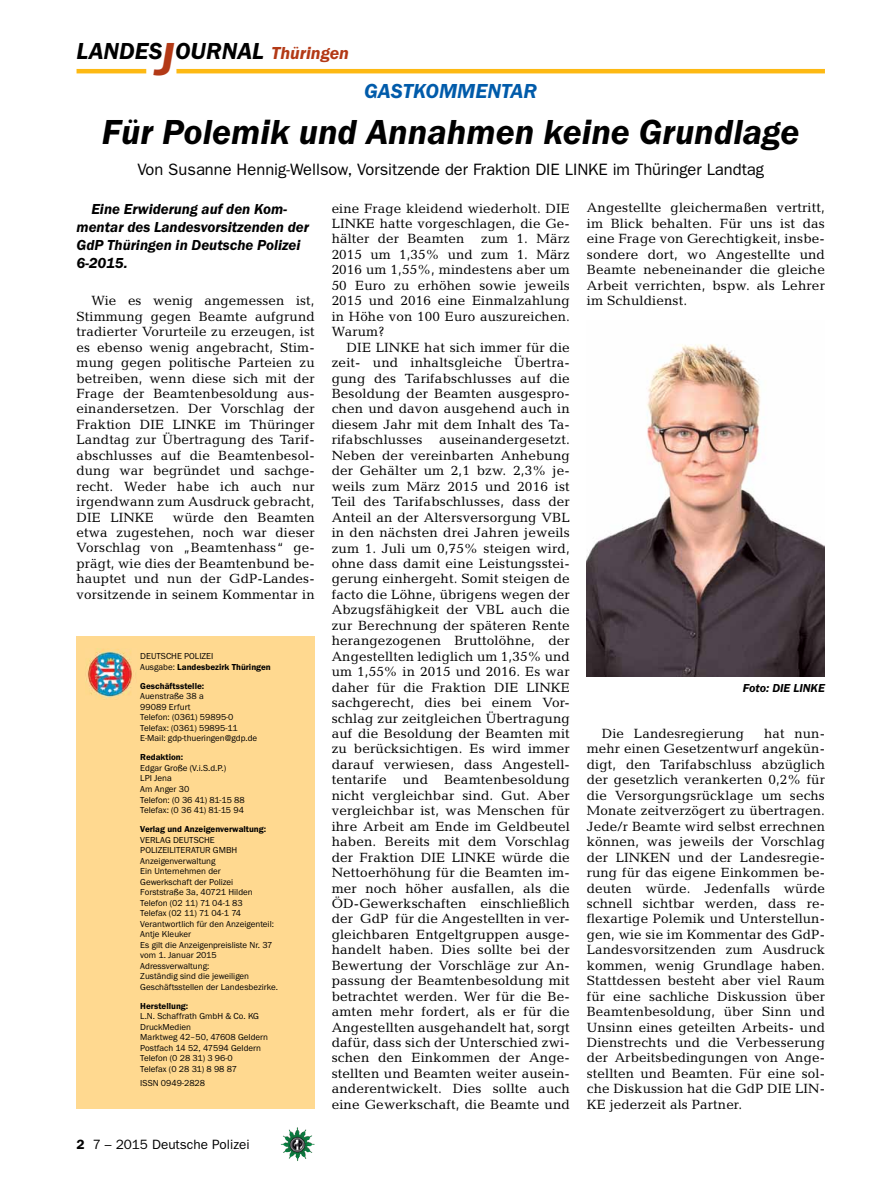
<style>
.page{position:relative;width:893px;height:1191px;background:#fff}
.page>*{position:absolute;margin:0;border:0;box-sizing:border-box;transform-origin:0 0}
.t1{font:italic 600 36px "Franklin Gothic Itc T";color:#000}
.t2{font:italic 600 24px "Franklin Gothic Itc T";color:#000}
.t3{font:italic 600 21px "Franklin Gothic Itc T";color:#005baa}
.t4{font:16.5px "Franklin Gothic";color:#000}
.t5{font:italic 600 15px/18px "Franklin Gothic Itc T";color:#000}
.t6{font:13.5px/15.5px "Candida";letter-spacing:.01em;color:#000;text-align:justify}
.t7{font:13.5px "Franklin Gothic";color:#000}
.t8{font:italic 600 12px "Franklin Gothic Itc T";color:#000}
.t9{font:9px/10.5px "Franklin Gothic Itc T";color:#000}
.t10{font:600 9px "Franklin Gothic Itc T";color:#000}
.s1{font-size:48px;color:#b33916}
.s2{font-size:18px;color:#b33916}
.s3{font-weight:600}
</style>
<div class="page">
<hr style="left:77px;top:69px;width:69px;height:4px;background:#fdb913">
<hr style="left:176px;top:69px;width:649px;height:4px;background:#fdb913">
<img style="left:281px;top:1128px;width:16px;height:24px">
<div style="left:77px;top:636px;width:238px;height:473px;background:#ffd990"></div>
<img style="left:86px;top:648px;width:48px;height:51px">
<img style="left:587px;top:344px;width:238px;height:332px">
<h2 class="t2" style="left:77px;top:37px;width:274px">LANDES<span class="s1">J</span>OURNAL <span class="s2">Thüringen</span></h2>
<h3 class="t3" style="left:364px;top:79px;width:28px">Gastko</h3>
<h3 class="t3" style="left:439px;top:79px;width:50px">mmentar</h3>
<h1 class="t1" style="left:102px;top:111px;width:699px">Für Polemik und Annahmen keine Grundlage</h1>
<p class="t4" style="left:137px;top:160px;width:628px">Von Susanne Hennig-Wellsow, Vorsitzende der Fraktion DIE LINKE im Thüringer Landtag</p>
<p class="t6" style="left:332px;top:200px;width:240px">eine Frage kleidend wiederholt. DIE LINKE hatte vorgeschlagen, die Ge&shy;hälter der Beamten zum 1. März 2015 um 1,35% und zum 1. März 2016 um 1,55%, mindestens aber um 50 Euro zu erhöhen sowie jeweils 2015 und 2016 eine Einmalzahlung in Höhe von 100 Euro auszureichen.<br>Warum?</p>
<p class="t6" style="left:332px;top:339px;width:240px;text-indent:15px">DIE LINKE hat sich immer für die zeit- und inhaltsgleiche Übertra&shy;gung des Tarifabschlusses auf die Besoldung der Beamten ausgespro&shy;chen und davon ausgehend auch in diesem Jahr mit dem Inhalt des Ta&shy;rifabschlusses auseinandergesetzt.<br>Neben der vereinbarten Anhebung der Gehälter um 2,1 bzw. 2,3% je&shy;weils zum März 2015 und 2016 ist Teil des Tarifabschlusses, dass der Anteil an der Altersversorgung VBL in den nächsten drei Jahren jeweils zum 1. Juli um 0,75% steigen wird, ohne dass damit eine Leistungsstei&shy;gerung einhergeht. Somit steigen de facto die Löhne, übrigens wegen der Abzugsfähigkeit der VBL auch die zur Berechnung der späteren Rente herangezogenen Bruttolöhne, der Angestellten lediglich um 1,35% und um 1,55% in 2015 und 2016. Es war daher für die Fraktion DIE LINKE sachgerecht, dies bei einem Vor&shy;schlag zur zeitgleichen Übertragung auf die Besoldung der Beamten mit zu berücksichtigen. Es wird immer darauf verwiesen, dass Angestell&shy;tentarife und Beamtenbesoldung nicht vergleichbar sind. Gut. Aber vergleichbar ist, was Menschen für ihre Arbeit am Ende im Geldbeutel haben. Bereits mit dem Vorschlag der Fraktion DIE LINKE würde die Nettoerhöhung für die Beamten im&shy;mer noch höher ausfallen, als die ÖD-Gewerkschaften einschließlich der GdP für die Angestellten in ver&shy;gleichbaren Entgeltgruppen ausge&shy;handelt haben. Dies sollte bei der Bewertung der Vorschläge zur An&shy;passung der Beamtenbesoldung mit betrachtet werden. Wer für die Be&shy;amten mehr fordert, als er für die Angestellten ausgehandelt hat, sorgt dafür, dass sich der Unterschied zwi&shy;schen den Einkommen der Ange&shy;stellten und Beamten weiter ausein&shy;anderentwickelt. Dies sollte auch eine Gewerkschaft, die Beamte und</p>
<p class="t6" style="left:587px;top:200px;width:240px">Angestellte gleichermaßen vertritt, im Blick behalten. Für uns ist das eine Frage von Gerechtigkeit, insbe&shy;sondere dort, wo Angestellte und Beamte nebeneinander die gleiche Arbeit verrichten, bspw. als Lehrer im Schuldienst.</p>
<p class="t5" style="left:77px;top:200px;width:234px;text-indent:15px">Eine Erwiderung auf den Kom&shy;mentar des Landesvorsitzenden der<br>GdP Thüringen in Deutsche Polizei<br>6-2015.</p>
<p class="t6" style="left:77px;top:293px;width:240px;text-align:left;text-indent:15px">Wie es wenig angemessen ist,<br>Stimmung gegen Beamte aufgrund tradierter Vorurteile zu erzeugen, ist es ebenso wenig angebracht, Stim&shy;mung gegen politische Parteien zu betreiben, wenn diese sich mit der<br>Frage der Beamtenbesoldung aus&shy;einandersetzen. Der Vorschlag der<br>Fraktion DIE LINKE im Thüringer<br>Landtag zur Übertragung des Tarif&shy;abschlusses auf die Beamtenbesol&shy;dung war begründet und sachge&shy;recht. Weder habe ich auch nur irgendwann zum Ausdruck gebracht,<br>DIE LINKE</p>
<p class="t6" style="left:77px;top:509px;width:240px;text-indent:96px">würde den Beamten etwa zugestehen, noch war dieser Vorschlag von „Beamtenhass“ ge&shy;prägt, wie dies der Beamtenbund be&shy;hauptet und nun der GdP-Landes&shy;vorsitzende in seinem Kommentar in</p>
<p class="t9" style="left:140px;top:651px;width:132px">DEUTSCHE POLIZEI<br>Ausgabe: <span class="s3">Landesbezirk Thüringen</span></p>
<p class="t10" style="left:140px;top:680px;width:65px">Geschäftsstelle:</p>
<p class="t9" style="left:140px;top:691px;width:118px">Auenstraße 38 a<br>99089 Erfurt<br>Telefon: (0361) 59895-0<br>Telefax: (0361) 59895-11<br>E-Mail: gdp-thueringen@gdp.de</p>
<p class="t10" style="left:140px;top:752px;width:44px">Redaktion:</p>
<p class="t9" style="left:140px;top:762px;width:106px">Edgar Große (V.i.S.d.P.)<br>LPI Jena<br>Am Anger 30<br>Telefon: (0 36 41) 81-15 88<br>Telefax: (0 36 41) 81-15 94</p>
<p class="t10" style="left:140px;top:823px;width:127px">Verlag und Anzeigenverwaltung:</p>
<p class="t9" style="left:140px;top:834px;width:139px">VERLAG DEUTSCHE<br>POLIZEILITERATUR GMBH<br>Anzeigenverwaltung<br>Ein Unternehmen der<br>Gewerkschaft der Polizei<br>Forststraße 3a, 40721 Hilden<br>Telefon (02 11) 71 04-1 83<br>Telefax (02 11) 71 04-1 74<br>Verantwortlich für den Anzeigenteil:<br>Antje Kleuker<br>Es gilt die Anzeigenpreisliste Nr. 37 vom 1. Januar 2015<br>Adressverwaltung:<br>Zuständig sind die jeweiligen<br>Geschäftsstellen der Landesbezirke.</p>
<p class="t10" style="left:140px;top:1000px;width:50px">Herstellung:</p>
<p class="t9" style="left:140px;top:1010px;width:129px">L.N. Schaffrath GmbH &amp; Co. KG<br>DruckMedien<br>Marktweg 42–50, 47608 Geldern<br>Postfach 14 52, 47594 Geldern<br>Telefon (0 28 31) 3 96-0<br>Telefax (0 28 31) 8 98 87</p>
<p class="t9" style="left:140px;top:1078px;width:66px">ISSN 0949-2828</p>
<p class="t8" style="left:743px;top:680px;width:84px">Foto: DIE LINKE</p>
<p class="t6" style="left:587px;top:725px;width:240px;text-indent:177px">hat nun&shy;mehr einen Gesetzentwurf angekün&shy;digt, den Tarifabschluss abzüglich der gesetzlich verankerten 0,2% für die Versorgungsrücklage um sechs Monate zeitverzögert zu übertragen.<br>Jede/r Beamte wird selbst errechnen können, was jeweils der Vorschlag der LINKEN und der Landesregie&shy;rung für das eigene Einkommen be&shy;deuten würde. Jedenfalls würde schnell sichtbar werden, dass re&shy;flexartige Polemik und Unterstellun&shy;gen, wie sie im Kommentar des GdP-Landesvorsitzenden zum Ausdruck kommen, wenig Grundlage haben.<br>Stattdessen besteht aber viel Raum für eine sachliche Diskussion über Beamtenbesoldung, über Sinn und Unsinn eines geteilten Arbeits- und Dienstrechts und die Verbesserung der Arbeitsbedingungen von Ange&shy;stellten und Beamten. Für eine sol&shy;che Diskussion hat die GdP DIE LIN-KE jederzeit als Partner.</p>
<p class="t6" style="left:602px;top:725px;width:144px">Die Landesregierung</p>
<p class="t7" style="left:77px;top:1136px;width:175px"><span class="s3">2</span> 7 – 2015 Deutsche Polizei</p>
</div>
